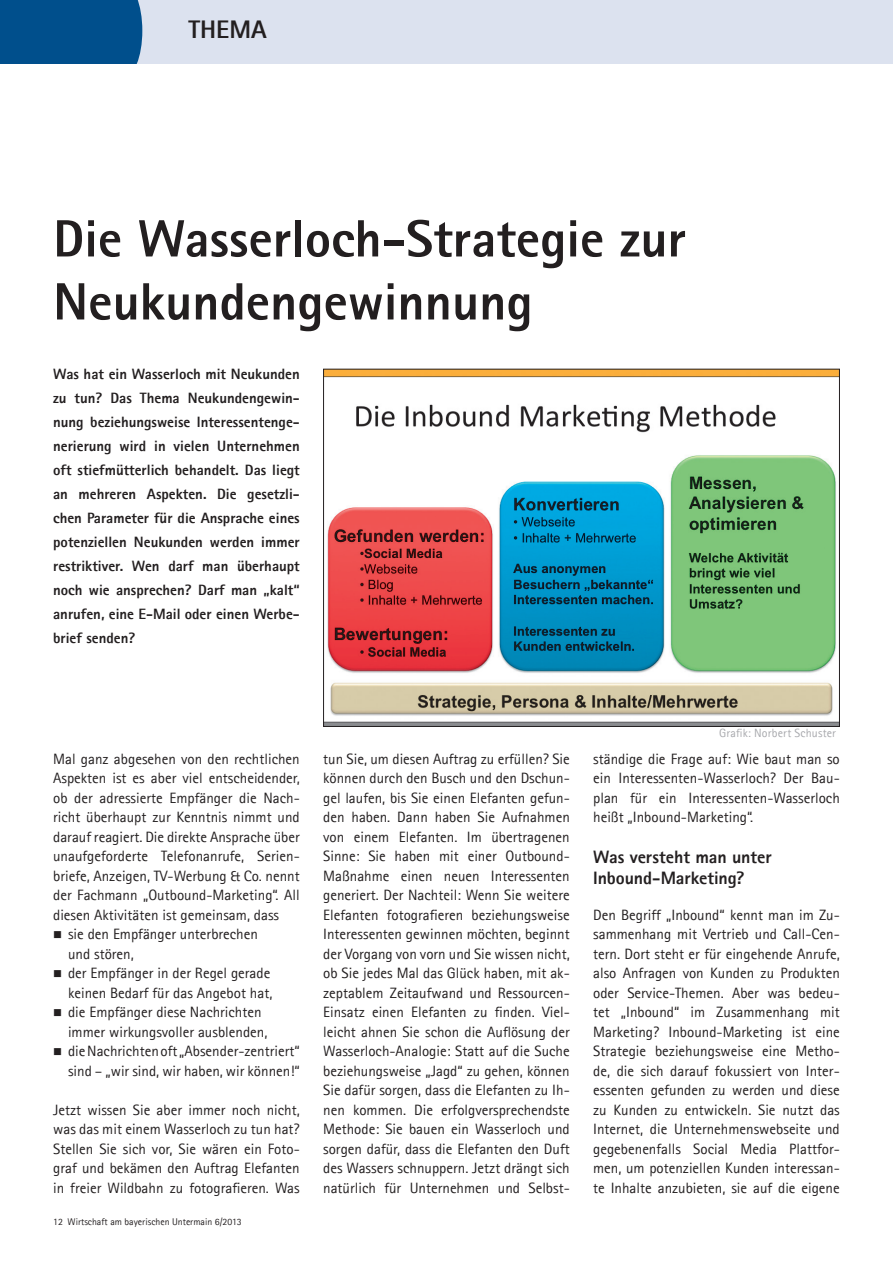
<style>
.page{position:relative;width:893px;height:1263px;background:#fff}
.page>*{position:absolute;margin:0;border:0;box-sizing:border-box;transform-origin:0 0}
.t1{font:800 52.5px "Agfa Rotis Sans Serif";color:#231f20}
.t2{font:800 25.5px "Agfa Rotis Sans Serif";color:#231f20}
.Wabu_-_Thema_Zwische{font:800 18px "Agfa Rotis Sans Serif";letter-spacing:-.005em;color:#231f20}
.t3{font:15px/19.5px "Agfa Rotis Sans Serif";color:#231f20;text-align:justify}
.t4{font:800 15px/24px "Agfa Rotis Sans Serif";color:#231f20;text-align:justify}
.Wabu_-_Bildquelle{font:12px "Agfa Rotis Sans Serif";letter-spacing:.01em;color:#a8a9ad}
.t5{font:9.75px "Agfa Rotis Sans Serif";color:#231f20}
</style>
<div class="page">
<div style="left:0;top:0;width:893px;height:64px;background:#dce2ef"></div>
<div style="left:0;top:0;width:123px;height:64px;background:#004f8c"></div>
<svg style="left:123px;top:0;width:19px;height:64px"></svg>
<img style="left:325px;top:371px;width:513px;height:354px">
<p class="t2" style="left:188px;top:13px;width:80px">THEMA</p>
<p class="t2" style="left:188px;top:13px;width:70px">Rubrik</p>
<p class="t1" style="left:53px;top:205px;width:634px">Die Wasserloch-Strategie zur</p>
<p class="t1" style="left:53px;top:268px;width:481px">Neukundengewinnung</p>
<p class="t4" style="left:53px;top:362px;width:248px">Was hat ein Wasserloch mit Neukunden zu tun? Das Thema Neukundengewin&shy;nung beziehungsweise Interessentenge&shy;nerierung wird in vielen Unternehmen oft stiefmütterlich behandelt. Das liegt an mehreren Aspekten. Die gesetzli&shy;chen Parameter für die Ansprache eines potenziellen Neukunden werden immer restriktiver. Wen darf man überhaupt noch wie ansprechen? Darf man „kalt“ anrufen, eine E-Mail oder einen Werbe&shy;brief senden?</p>
<p class="Wabu_-_Bildquelle" style="left:719px;top:726px;width:118px">Grafik: Norbert Schuster</p>
<p class="t3" style="left:53px;top:749px;width:248px">Mal ganz abgesehen von den rechtlichen Aspekten ist es aber viel entscheidender, ob der adressierte Empfänger die Nach&shy;richt überhaupt zur Kenntnis nimmt und darauf reagiert. Die direkte Ansprache über unaufgeforderte Telefonanrufe, Serien&shy;briefe, Anzeigen, TV-Werbung &amp; Co. nennt der Fachmann „Outbound-Marketing“. All diesen Aktivitäten ist gemeinsam, dass</p>
<p class="t3" style="left:53px;top:924px;width:206px">■ sie den Empfänger unterbrechen</p>
<p class="t3" style="left:68px;top:944px;width:67px">und stören,</p>
<p class="t3" style="left:53px;top:963px;width:219px">■ der Empfänger in der Regel gerade</p>
<p class="t3" style="left:68px;top:983px;width:206px">keinen Bedarf für das Angebot hat,</p>
<p class="t3" style="left:53px;top:1002px;width:210px">■ die Empfänger diese Nachrichten</p>
<p class="t3" style="left:68px;top:1022px;width:201px">immer wirkungsvoller ausblenden,</p>
<p class="t3" style="left:53px;top:1041px;width:248px;text-align:right">■ die Nachrichten oft „Absender-zentriert“ sind – „wir sind, wir haben, wir können!“</p>
<p class="t3" style="left:53px;top:1100px;width:248px">Jetzt wissen Sie aber immer noch nicht, was das mit einem Wasserloch zu tun hat?<br>Stellen Sie sich vor, Sie wären ein Foto&shy;graf und bekämen den Auftrag Elefanten in freier Wildbahn zu fotografieren. Was</p>
<p class="t5" style="left:53px;top:1216px;width:190px">12 Wirtschaft am bayerischen Untermain 6/2013</p>
<p class="t3" style="left:323px;top:749px;width:248px">tun Sie, um diesen Auftrag zu erfüllen? Sie können durch den Busch und den Dschun&shy;gel laufen, bis Sie einen Elefanten gefun&shy;den haben. Dann haben Sie Aufnahmen von einem Elefanten. Im übertragenen Sinne: Sie haben mit einer Outbound-Maßnahme einen neuen Interessenten generiert. Der Nachteil: Wenn Sie weitere Elefanten fotografieren beziehungsweise Interessenten gewinnen möchten, beginnt der Vorgang von vorn und Sie wissen nicht, ob Sie jedes Mal das Glück haben, mit ak&shy;zeptablem Zeitaufwand und Ressourcen-Einsatz einen Elefanten zu finden. Viel&shy;leicht ahnen Sie schon die Auflösung der Wasserloch-Analogie: Statt auf die Suche beziehungsweise „Jagd“ zu gehen, können Sie dafür sorgen, dass die Elefanten zu Ih&shy;nen kommen. Die erfolgversprechendste Methode: Sie bauen ein Wasserloch und sorgen dafür, dass die Elefanten den Duft des Wassers schnuppern. Jetzt drängt sich natürlich für Unternehmen und Selbst-</p>
<p class="t3" style="left:593px;top:749px;width:248px">ständige die Frage auf: Wie baut man so ein Interessenten-Wasserloch? Der Bau&shy;plan für ein Interessenten-Wasserloch heißt „Inbound-Marketing“.</p>
<p class="Wabu_-_Thema_Zwische" style="left:593px;top:845px;width:180px">Was versteht man unter</p>
<p class="Wabu_-_Thema_Zwische" style="left:593px;top:866px;width:153px">Inbound-Marketing?</p>
<p class="t3" style="left:593px;top:905px;width:248px">Den Begriff „Inbound“ kennt man im Zu&shy;sammenhang mit Vertrieb und Call-Cen&shy;tern. Dort steht er für eingehende Anrufe, also Anfragen von Kunden zu Produkten oder Service-Themen. Aber was bedeu&shy;tet „Inbound“ im Zusammenhang mit Marketing? Inbound-Marketing ist eine Strategie beziehungsweise eine Metho&shy;de, die sich darauf fokussiert von Inter&shy;essenten gefunden zu werden und diese zu Kunden zu entwickeln. Sie nutzt das Internet, die Unternehmenswebseite und gegebenenfalls Social Media Plattfor&shy;men, um potenziellen Kunden interessan&shy;te Inhalte anzubieten, sie auf die eigene</p>
</div>
